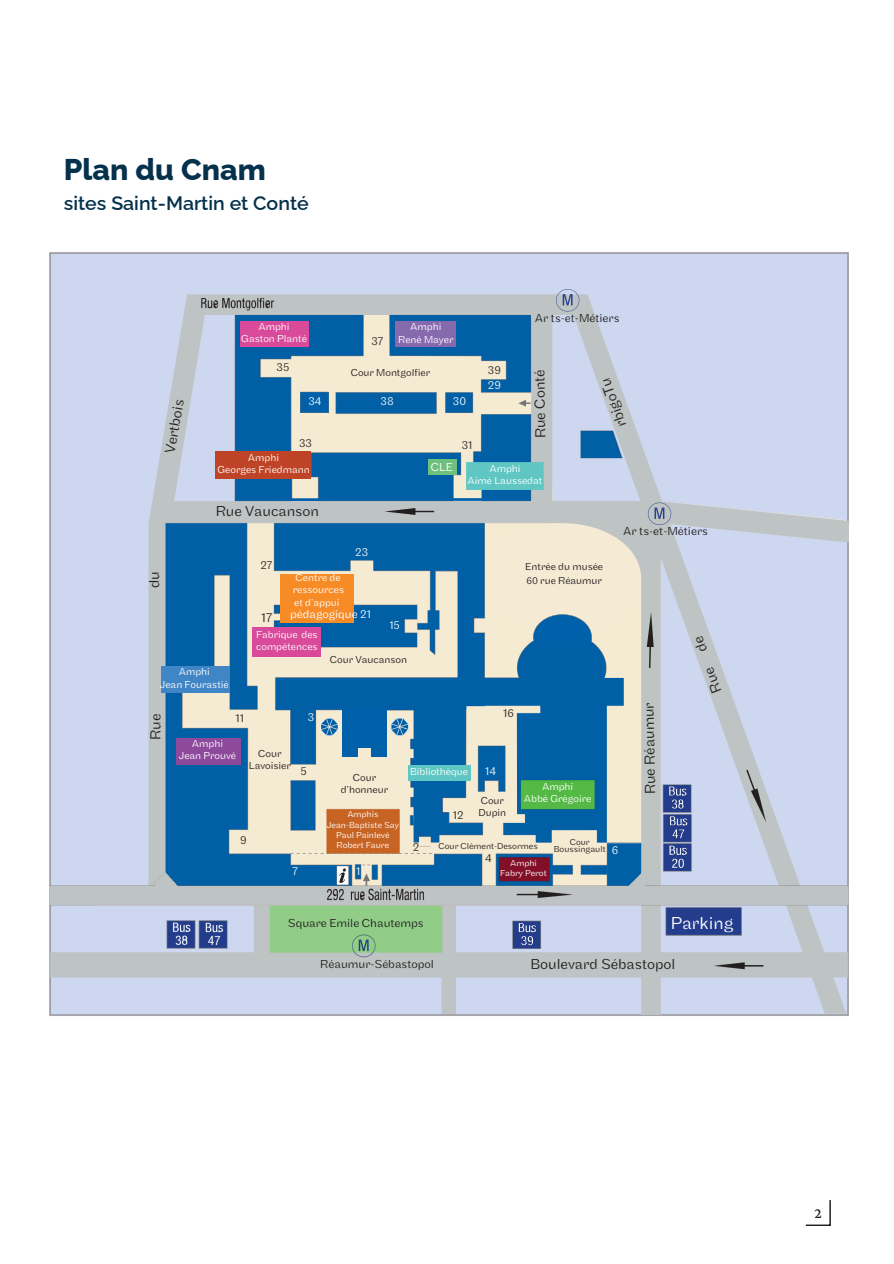
<style>
.page{position:relative;width:894px;height:1264px;background:#fff}
.page>*{position:absolute;margin:0;border:0;box-sizing:border-box;transform-origin:0 0}
.t1{font:800 30px "Raleway";color:#06314d}
.t2{font:600 19.5px "Raleway";color:#06314d}
.t3{font:300 18px "Maple";color:#fff}
.t4{font:300 15px "Maple";color:#231f20}
.t5{font:500 15px "Crimson Pro";color:#231f20}
.t6{font:300 13.5px "Maple";color:#231f20}
.t7{font:300 12px/14.7px "Maple";color:#231f20}
.t8{font:300 12px "Maple";color:#fff}
.t9{font:300 10.5px/12.5px "Maple";color:#fff;text-align:center}
.t10{font:300 10.5px/12.5px "Maple";color:#231f20;text-align:center}
.t11{font:300 9px/10.2px "Maple";color:#fff;text-align:center}
.t12{font:300 9px/6.8px "Maple";color:#231f20;text-align:center}
.s1{color:#fff}
</style>
<div class="page">
<img style="left:49px;top:252px;width:800px;height:764px">
<div style="left:161px;top:666px;width:69px;height:27px;background:#4085c6"></div>
<div style="left:176px;top:738px;width:65px;height:26px;background:#8d499c"></div>
<div style="left:216px;top:451px;width:95px;height:27px;background:#bf4326"></div>
<div style="left:240px;top:321px;width:68px;height:25px;background:#da4a9b"></div>
<svg style="left:280px;top:498px;width:47px;height:3px"></svg>
<svg style="left:300px;top:392px;width:28px;height:20px"></svg>
<div style="left:253px;top:627px;width:68px;height:29px;background:#da4a9b"></div>
<div style="left:280px;top:574px;width:73px;height:45px;background:#f78c27"></div>
<div style="left:280px;top:578px;width:73px;height:44px;background:#f78c27"></div>
<div style="left:342px;top:708px;width:44px;height:39px;background:#0060a9"></div>
<div style="left:371px;top:747px;width:15px;height:9px;background:#0060a9"></div>
<div style="left:342px;top:746px;width:15px;height:10px;background:#0060a9"></div>
<div style="left:395px;top:321px;width:61px;height:25px;background:#8769ae"></div>
<svg style="left:518px;top:400px;width:12px;height:6px"></svg>
<svg style="left:556px;top:289px;width:23px;height:22px"></svg>
<svg style="left:646px;top:612px;width:7px;height:56px"></svg>
<svg style="left:384px;top:508px;width:50px;height:7px"></svg>
<svg style="left:473px;top:618px;width:12px;height:14px"></svg>
<div style="left:485px;top:523px;width:156px;height:109px;background:#f5ebd4;border-radius:50%"></div>
<svg style="left:533px;top:614px;width:59px;height:27px"></svg>
<svg style="left:647px;top:502px;width:24px;height:23px"></svg>
<div style="left:466px;top:462px;width:77px;height:28px;background:#5fc6c3"></div>
<div style="left:428px;top:459px;width:28px;height:15px;background:#6cc17d"></div>
<svg style="left:446px;top:498px;width:47px;height:3px"></svg>
<img style="left:49px;top:762px;width:800px;height:214px">
<svg style="left:805px;top:1200px;width:25px;height:25px"></svg>
<svg style="left:705px;top:667px;width:16px;height:26px"></svg>
<svg style="left:695px;top:636px;width:12px;height:17px"></svg>
<h6 class="t1" style="left:64px;top:152px;width:203px">Plan du Cnam</h6>
<h6 class="t2" style="left:64px;top:192px;width:246px">sites Saint-Martin et Conté</h6>
<p class="t4" style="left:163px;top:452px;width:57px;rotate:-80deg">Vertbois</p>
<p class="t9" style="left:241px;top:321px;width:67px">Amphi<br>Gaston Planté</p>
<h6 class="t7" style="left:276px;top:360px;width:14px">35</h6>
<p class="t8" style="left:308px;top:396px;width:15px">34</p>
<p class="t7" style="left:299px;top:436px;width:14px">33</p>
<h3 class="t9" style="left:217px;top:452px;width:94px">Amphi<br>Georges Friedmann</h3>
<p class="t4" style="left:216px;top:504px;width:105px">Rue Vaucanson</p>
<p class="t7" style="left:371px;top:335px;width:13px">37</p>
<h6 class="t9" style="left:398px;top:321px;width:57px">Amphi<br>René Mayer</h6>
<p class="t10" style="left:350px;top:367px;width:81px">Cour Montgolfier</p>
<h6 class="t8" style="left:380px;top:396px;width:15px">38</h6>
<h3 class="t8" style="left:453px;top:396px;width:15px">30</h3>
<h5 class="t7" style="left:461px;top:438px;width:12px">31</h5>
<p class="t7" style="left:487px;top:363px;width:15px">39<br><span class="s1">29</span></p>
<h3 class="t7" style="left:534px;top:311px;width:86px">Ar ts-et-Métiers</h3>
<h6 class="t4" style="left:534px;top:438px;width:70px;rotate:-91deg">Rue Conté</h6>
<p class="t4" style="left:615px;top:429px;width:53px;rotate:-109deg">rb gi oTu</p>
<p class="t8" style="left:355px;top:547px;width:14px">23</p>
<p class="t8" style="left:430px;top:461px;width:24px">CLE</p>
<p class="t9" style="left:467px;top:462px;width:76px">Amphi<br>Aimé Laussedat</p>
<h3 class="t7" style="left:623px;top:524px;width:86px">Ar ts-et-Métiers</h3>
<p class="t4" style="left:148px;top:588px;width:18px;rotate:-90deg">du</p>
<h3 class="t9" style="left:160px;top:666px;width:70px">Amphi<br>Jean Fourastié</h3>
<h5 class="t7" style="left:260px;top:558px;width:13px">27</h5>
<h3 class="t9" style="left:293px;top:572px;width:53px;text-align:left">Centre de ressources et d’appui</h3>
<h6 class="t6" style="left:261px;top:612px;width:12px">17</h6>
<h6 class="t8" style="left:290px;top:609px;width:82px">pédagogique 21</h6>
<p class="t9" style="left:256px;top:629px;width:63px;text-align:left">Fabrique des compétences</p>
<p class="t8" style="left:389px;top:620px;width:12px">15</p>
<p class="t10" style="left:330px;top:653px;width:79px">Cour Vaucanson</p>
<p class="t10" style="left:525px;top:561px;width:79px;line-height:13.5px;text-align:left">Entrée du musée<br>60 rue Réaumur</p>
<p class="t4" style="left:149px;top:739px;width:28px;rotate:-90deg">Rue</p>
<p class="t7" style="left:235px;top:712px;width:10px">11</p>
<p class="t8" style="left:308px;top:712px;width:8px">3</p>
<h6 class="t7" style="left:503px;top:706px;width:12px">16</h6>
<h6 class="t9" style="left:179px;top:738px;width:59px">Amphi<br>Jean Prouvé</h6>
<p class="t10" style="left:249px;top:748px;width:44px">Cour<br>Lavoisier</p>
<h3 class="t7" style="left:300px;top:764px;width:8px">5</h3>
<h5 class="t7" style="left:240px;top:833px;width:8px">9</h5>
<h3 class="t8" style="left:292px;top:865px;width:7px">7</h3>
<p class="t10" style="left:340px;top:771px;width:49px">Cour d’honneur</p>
<p class="t11" style="left:327px;top:810px;width:74px">Amphis<br>Jean-Baptiste Say<br>Paul Painlevé<br>Robert Faure</p>
<h3 class="t8" style="left:356px;top:865px;width:6px">1</h3>
<p class="t9" style="left:410px;top:765px;width:60px">Bibliothèque</p>
<h6 class="t7" style="left:453px;top:808px;width:12px">12</h6>
<p class="t8" style="left:485px;top:766px;width:12px">14</p>
<p class="t10" style="left:478px;top:794px;width:29px;text-align:left">Cour<br>Dupin</p>
<h6 class="t9" style="left:524px;top:781px;width:69px">Amphi<br>Abbé Grégoire</h6>
<h4 class="t7" style="left:413px;top:840px;width:8px">2</h4>
<h5 class="t12" style="left:438px;top:842px;width:101px">Cour Clément-Desormes</h5>
<h2 class="t12" style="left:553px;top:839px;width:54px">Cour<br>Boussingault</h2>
<h5 class="t7" style="left:485px;top:851px;width:8px">4</h5>
<h3 class="t11" style="left:510px;top:858px;width:28px">Amphi</h3>
<p class="t11" style="left:500px;top:868px;width:48px">Fabry Perot</p>
<h5 class="t8" style="left:611px;top:845px;width:8px">6</h5>
<h6 class="t4" style="left:643px;top:794px;width:93px;rotate:-91deg">Rue Réaumur</h6>
<h6 class="t7" style="left:288px;top:916px;width:137px">Square Emile Chautemps</h6>
<p class="t7" style="left:320px;top:957px;width:115px">Réaumur-Sébastopol</p>
<p class="t3" style="left:670px;top:915px;width:64px">Parking</p>
<p class="t4" style="left:530px;top:957px;width:146px">Boulevard Sébastopol</p>
<p class="t5" style="left:814px;top:1204px;width:9px">2</p>
</div>
